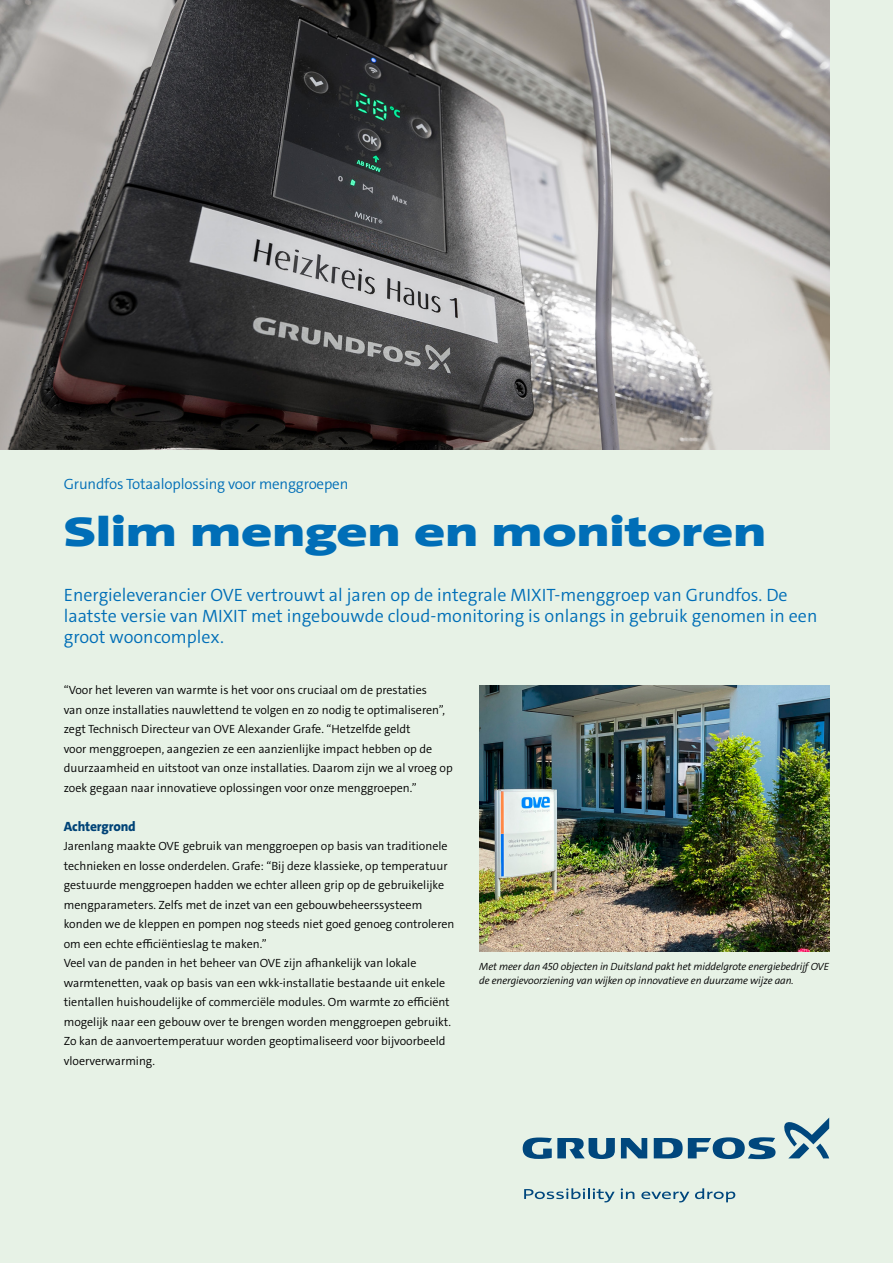
<style>
.page{position:relative;width:893px;height:1263px;background:#e7f2e6}
.page>*{position:absolute;margin:0;border:0;box-sizing:border-box;transform-origin:0 0}
.t1{font:900 42px "Grundfos The Sans Extd";letter-spacing:-.005em;color:#006eb7}
.t2{font:300 18px/21px "Grundfos The Sans";color:#006eb7}
.t3{font:300 15px "Grundfos The Sans";letter-spacing:-.01em;color:#006eb7}
.t4{font:800 13.5px "Grundfos The Sans";letter-spacing:-.01em;color:#004377}
.t5{font:300 12px/19.5px "Grundfos The Sans";color:#000}
.t6{font:italic 300 10.5px/13.5px "Grundfos The Sans";letter-spacing:-.01em;color:#000}
</style>
<div class="page">
<img style="left:0;top:0;width:829px;height:449px">
<img style="left:479px;top:685px;width:350px;height:267px">
<svg style="left:621px;top:1138px;width:26px;height:20px"></svg>
<svg style="left:523px;top:1137px;width:92px;height:22px"></svg>
<svg style="left:654px;top:1137px;width:121px;height:22px"></svg>
<svg style="left:784px;top:1118px;width:45px;height:40px"></svg>
<svg style="left:524px;top:1188px;width:91px;height:14px"></svg>
<svg style="left:621px;top:1188px;width:13px;height:11px"></svg>
<svg style="left:641px;top:1191px;width:48px;height:11px"></svg>
<svg style="left:695px;top:1188px;width:40px;height:14px"></svg>
<p class="t3" style="left:64px;top:474px;width:286px">Grundfos Totaaloplossing voor menggroepen</p>
<h1 class="t1" style="left:64px;top:504px;width:704px">Slim mengen en monitoren</h1>
<h2 class="t2" style="left:64px;top:584px;width:755px">Energieleverancier OVE vertrouwt al jaren op de integrale MIXIT-menggroep van Grundfos. De laatste versie van MIXIT met ingebouwde cloud-monitoring is onlangs in gebruik genomen in een groot wooncomplex.</h2>
<p class="t5" style="left:64px;top:680px;width:390px">“Voor het leveren van warmte is het voor ons cruciaal om de prestaties<br>van onze installaties nauwlettend te volgen en zo nodig te optimaliseren”, zegt Technisch Directeur van OVE Alexander Grafe. “Hetzelfde geldt<br>voor menggroepen, aangezien ze een aanzienlijke impact hebben op de duurzaamheid en uitstoot van onze installaties. Daarom zijn we al vroeg op zoek gegaan naar innovatieve oplossingen voor onze menggroepen.”</p>
<p class="t4" style="left:64px;top:817px;width:74px">Achtergrond</p>
<p class="t5" style="left:64px;top:836px;width:392px">Jarenlang maakte OVE gebruik van menggroepen op basis van traditionele technieken en losse onderdelen. Grafe: “Bij deze klassieke, op temperatuur gestuurde menggroepen hadden we echter alleen grip op de gebruikelijke mengparameters. Zelfs met de inzet van een gebouwbeheerssysteem konden we de kleppen en pompen nog steeds niet goed genoeg controleren om een echte efficiëntieslag te maken.”<br>Veel van de panden in het beheer van OVE zijn afhankelijk van lokale warmtenetten, vaak op basis van een wkk-installatie bestaande uit enkele tientallen huishoudelijke of commerciële modules. Om warmte zo efficiënt mogelijk naar een gebouw over te brengen worden menggroepen gebruikt.<br>Zo kan de aanvoertemperatuur worden geoptimaliseerd voor bijvoorbeeld vloerverwarming.</p>
<p class="t6" style="left:479px;top:960px;width:351px">Met meer dan 450 objecten in Duitsland pakt het middelgrote energiebedrijf OVE de energievoorziening van wijken op innovatieve en duurzame wijze aan.</p>
</div>
